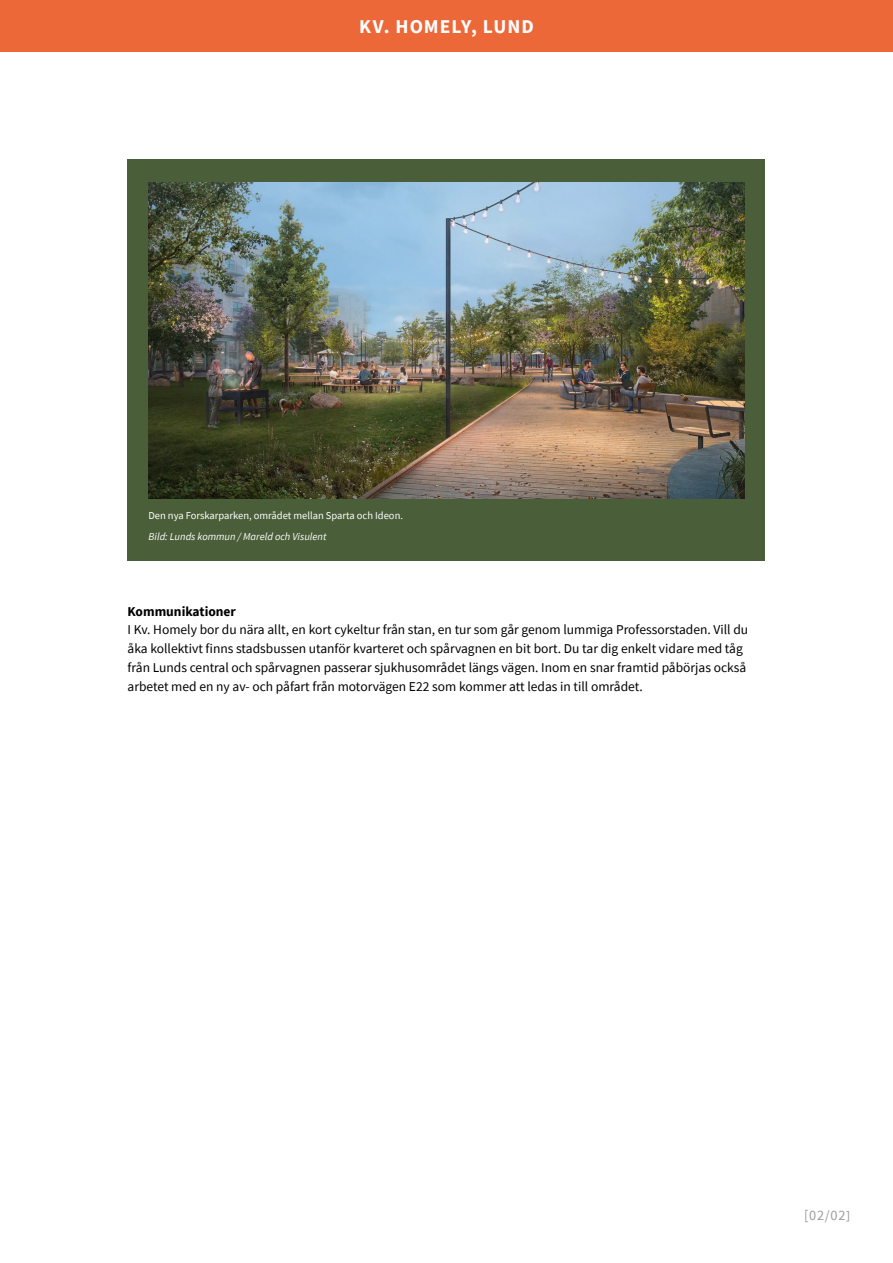
<style>
.page{position:relative;width:893px;height:1263px;background:#fff}
.page>*{position:absolute;margin:0;border:0;box-sizing:border-box;transform-origin:0 0}
.t1{font:700 19.5px "Source Sans Pro";letter-spacing:.05em;color:#fff}
.t2{font:14.25px "Source Sans Pro";color:#9d9d9c}
.t3{font:13.5px/18.8px "Source Sans Pro";color:#000}
.t4{font:700 13.5px "Source Sans Pro";color:#000}
.t5{font:10.5px "Source Sans Pro";color:#fff}
.t6{font:italic 10.5px "Source Sans Pro";color:#fff}
</style>
<div class="page">
<div style="left:0;top:0;width:893px;height:52px;background:#ec6839"></div>
<div style="left:128px;top:160px;width:637px;height:401px;background:#4a5f39"></div>
<img style="left:148px;top:183px;width:596px;height:315px">
<h1 class="t1" style="left:359px;top:14px;width:176px">KV. HOMELY, LUND</h1>
<p class="t5" style="left:148px;top:509px;width:256px">Den nya Forskarparken, området mellan Sparta och Ideon.</p>
<p class="t6" style="left:148px;top:529px;width:180px">Bild: Lunds kommun / Mareld och Visulent</p>
<p class="t4" style="left:128px;top:602px;width:110px">Kommunikationer</p>
<p class="t3" style="left:128px;top:620px;width:622px">I Kv. Homely bor du nära allt, en kort cykeltur från stan, en tur som går genom lummiga Professorstaden. Vill du åka kollektivt finns stadsbussen utanför kvarteret och spårvagnen en bit bort. Du tar dig enkelt vidare med tåg från Lunds central och spårvagnen passerar sjukhusområdet längs vägen. Inom en snar framtid påbörjas också arbetet med en ny av- och påfart från motorvägen E22 som kommer att ledas in till området.</p>
<p class="t2" style="left:804px;top:1207px;width:48px">[02/02]</p>
</div>
